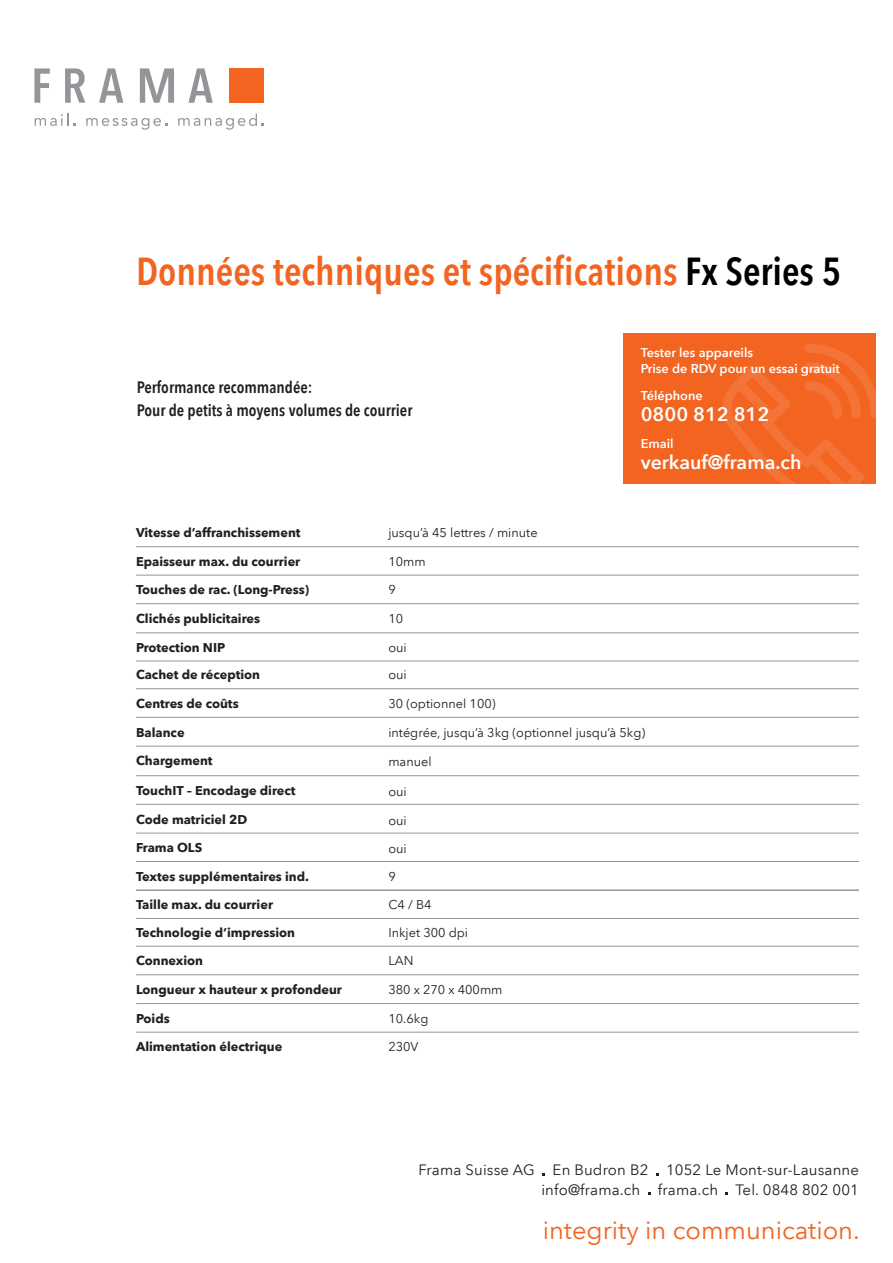
<style>
.page{position:relative;width:893px;height:1263px;background:#fff}
.page>*{position:absolute;margin:0;border:0;box-sizing:border-box;transform-origin:0 0}
.Untertitel{font:600 condensed 39px "Avenir Next LT Pro";color:#f36421}
.t1{font:25.5px "Avenir Next LT Pro";color:#f36421}
.Fliesstext{font:600 19.5px "Avenir Next LT Pro";color:#fff}
.Untertitel-2{font:600 condensed 16.5px "Avenir Next LT Pro";color:#231f20}
.t2{font:15px/19.5px "Avenir Next LT Pro";letter-spacing:.01em;color:#231f20;text-align:right}
.Fliesstext-2{font:700 12.75px "Avenir Next LT Pro";color:#231f20}
.Fliesstext-3{font:12.75px "Avenir Next LT Pro";color:#231f20}
.Fliesstext-4{font:600 12.75px "Avenir Next LT Pro";color:#fff}
.s1{color:#000001}
</style>
<div class="page">
<hr style="left:136px;top:946px;width:723px;height:1px;background:#939598">
<hr style="left:136px;top:974px;width:723px;height:1px;background:#939598">
<hr style="left:136px;top:1003px;width:723px;height:1px;background:#939598">
<hr style="left:136px;top:918px;width:723px;height:1px;background:#939598">
<hr style="left:136px;top:1032px;width:723px;height:1px;background:#939598">
<hr style="left:136px;top:546px;width:723px;height:1px;background:#939598">
<hr style="left:136px;top:575px;width:723px;height:1px;background:#939598">
<hr style="left:136px;top:861px;width:723px;height:1px;background:#939598">
<hr style="left:136px;top:688px;width:723px;height:1px;background:#939598">
<hr style="left:136px;top:603px;width:723px;height:1px;background:#939598">
<hr style="left:136px;top:890px;width:723px;height:1px;background:#939598">
<hr style="left:136px;top:717px;width:723px;height:1px;background:#939598">
<hr style="left:136px;top:804px;width:723px;height:1px;background:#939598">
<hr style="left:136px;top:746px;width:723px;height:1px;background:#939598">
<hr style="left:136px;top:833px;width:723px;height:1px;background:#939598">
<hr style="left:136px;top:633px;width:723px;height:1px;background:#939598">
<hr style="left:136px;top:661px;width:723px;height:1px;background:#939598">
<hr style="left:136px;top:775px;width:723px;height:1px;background:#939598">
<div style="left:229px;top:68px;width:34px;height:35px;background:#f36421"></div>
<svg style="left:34px;top:68px;width:16px;height:35px"></svg>
<svg style="left:65px;top:68px;width:20px;height:35px"></svg>
<svg style="left:99px;top:68px;width:24px;height:35px"></svg>
<svg style="left:188px;top:68px;width:25px;height:35px"></svg>
<svg style="left:140px;top:68px;width:34px;height:35px"></svg>
<svg style="left:35px;top:114px;width:40px;height:12px"></svg>
<svg style="left:86px;top:118px;width:81px;height:12px"></svg>
<svg style="left:178px;top:114px;width:85px;height:16px"></svg>
<div style="left:624px;top:333px;width:252px;height:151px;background:#f36421"></div>
<svg style="left:722px;top:344px;width:154px;height:140px"></svg>
<p class="Untertitel" style="left:136px;top:247px;width:707px">Données techniques et spécifications <span class="s1">Fx Series 5</span></p>
<p class="Untertitel-2" style="left:137px;top:377px;width:177px">Performance recommandée:</p>
<p class="Untertitel-2" style="left:137px;top:400px;width:277px">Pour de petits à moyens volumes de courrier</p>
<p class="Fliesstext-4" style="left:641px;top:344px;width:114px">Tester les appareils</p>
<p class="Fliesstext-4" style="left:641px;top:361px;width:201px">Prise de RDV pour un essai gratuit</p>
<p class="Fliesstext-4" style="left:641px;top:388px;width:64px">Téléphone</p>
<p class="Fliesstext" style="left:641px;top:402px;width:130px">0800 812 812</p>
<p class="Fliesstext-4" style="left:641px;top:436px;width:34px">Email</p>
<p class="Fliesstext" style="left:641px;top:450px;width:162px">verkauf@frama.ch</p>
<p class="Fliesstext-2" style="left:136px;top:525px;width:166px">Vitesse d’affranchissement</p>
<p class="Fliesstext-2" style="left:136px;top:553px;width:166px">Epaisseur max. du courrier</p>
<p class="Fliesstext-2" style="left:136px;top:582px;width:175px">Touches de rac. (Long-Press)</p>
<p class="Fliesstext-2" style="left:136px;top:611px;width:126px">Clichés publicitaires</p>
<p class="Fliesstext-2" style="left:136px;top:639px;width:91px">Protection NIP</p>
<p class="Fliesstext-2" style="left:136px;top:667px;width:126px">Cachet de réception</p>
<p class="Fliesstext-2" style="left:136px;top:695px;width:104px">Centres de coûts</p>
<p class="Fliesstext-2" style="left:136px;top:724px;width:50px">Balance</p>
<p class="Fliesstext-2" style="left:136px;top:753px;width:78px">Chargement</p>
<p class="Fliesstext-2" style="left:136px;top:782px;width:161px">TouchIT – Encodage direct</p>
<p class="Fliesstext-2" style="left:136px;top:811px;width:113px">Code matriciel 2D</p>
<p class="Fliesstext-2" style="left:136px;top:840px;width:68px">Frama OLS</p>
<p class="Fliesstext-2" style="left:136px;top:868px;width:174px">Textes supplémentaires ind.</p>
<p class="Fliesstext-2" style="left:136px;top:897px;width:138px">Taille max. du courrier</p>
<p class="Fliesstext-2" style="left:136px;top:924px;width:161px">Technologie d‘impression</p>
<p class="Fliesstext-2" style="left:136px;top:953px;width:69px">Connexion</p>
<p class="Fliesstext-2" style="left:136px;top:982px;width:207px">Longueur x hauteur x profondeur</p>
<p class="Fliesstext-2" style="left:136px;top:1010px;width:35px">Poids</p>
<p class="Fliesstext-2" style="left:136px;top:1038px;width:148px">Alimentation électrique</p>
<p class="Fliesstext-3" style="left:388px;top:525px;width:151px">jusqu’à 45 lettres / minute</p>
<p class="Fliesstext-3" style="left:388px;top:554px;width:39px">10mm</p>
<p class="Fliesstext-3" style="left:388px;top:582px;width:9px">9</p>
<p class="Fliesstext-3" style="left:388px;top:611px;width:16px">10</p>
<p class="Fliesstext-3" style="left:388px;top:639px;width:20px">oui</p>
<p class="Fliesstext-3" style="left:388px;top:667px;width:20px">oui</p>
<p class="Fliesstext-3" style="left:388px;top:696px;width:109px">30 (optionnel 100)</p>
<p class="Fliesstext-3" style="left:388px;top:725px;width:258px">intégrée, jusqu’à 3kg (optionnel jusqu’à 5kg)</p>
<p class="Fliesstext-3" style="left:388px;top:754px;width:45px">manuel</p>
<p class="Fliesstext-3" style="left:388px;top:784px;width:20px">oui</p>
<p class="Fliesstext-3" style="left:388px;top:813px;width:20px">oui</p>
<p class="Fliesstext-3" style="left:388px;top:841px;width:20px">oui</p>
<p class="Fliesstext-3" style="left:388px;top:868px;width:9px">9</p>
<p class="Fliesstext-3" style="left:388px;top:897px;width:45px">C4 / B4</p>
<p class="Fliesstext-3" style="left:388px;top:925px;width:81px">Inkjet 300 dpi</p>
<p class="Fliesstext-3" style="left:388px;top:953px;width:27px">LAN</p>
<p class="Fliesstext-3" style="left:388px;top:982px;width:116px">380 x 270 x 400mm</p>
<p class="Fliesstext-3" style="left:388px;top:1011px;width:42px">10.6kg</p>
<p class="Fliesstext-3" style="left:388px;top:1038px;width:32px">230V</p>
<p class="t2" style="left:419px;top:1160px;width:442px">Frama Suisse AG En Budron B2 1052 Le Mont-sur-Lausanne info@frama.ch frama.ch Tel. 0848 802 001</p>
<p class="t1" style="left:543px;top:1215px;width:318px">integrity in communication.</p>
</div>
